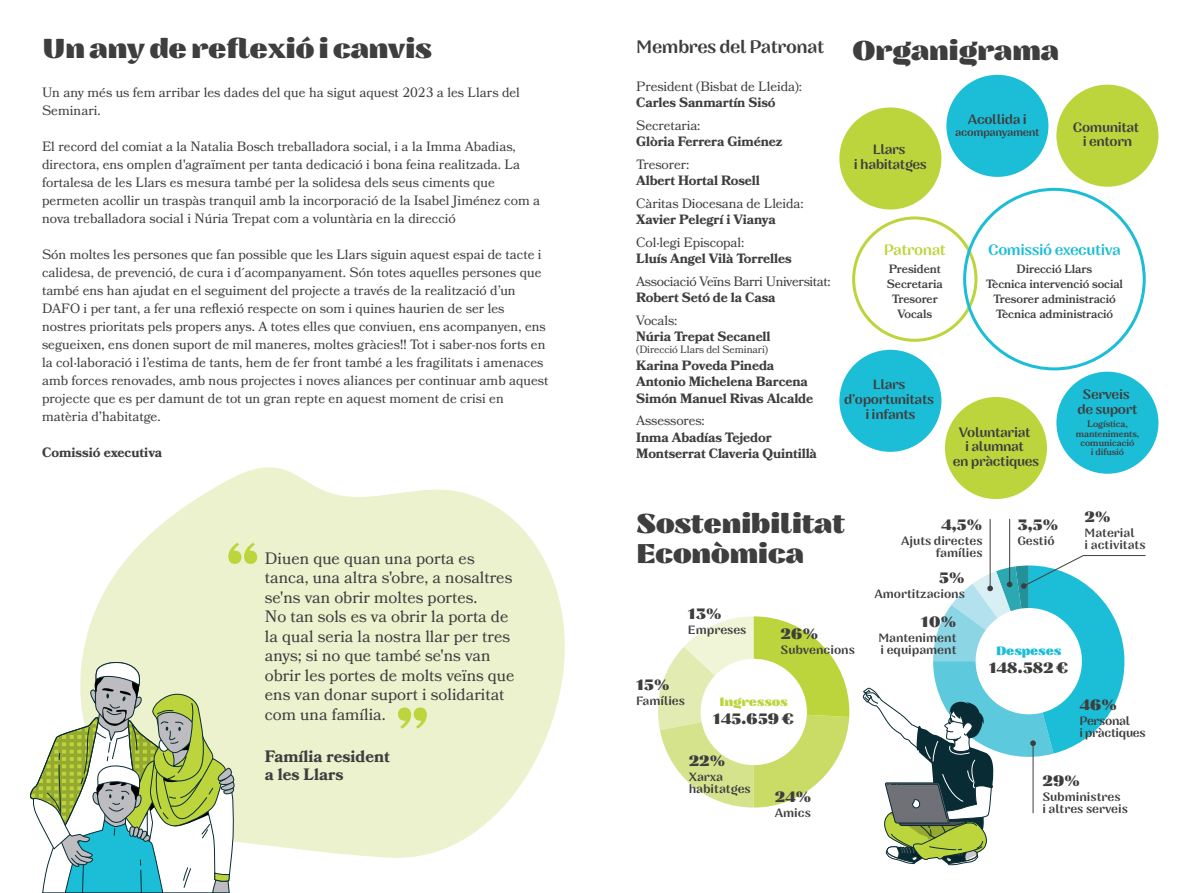
<style>
.page{position:relative;width:1188px;height:893px;background:#fff}
.page>*{position:absolute;margin:0;border:0;box-sizing:border-box;transform-origin:0 0}
.t1{font:800 27px/30px "Nazare";letter-spacing:-.025em;color:#3e3e3f}
.t2{font:500 18px "Nazare";letter-spacing:-.025em;color:#3e3e3f}
.t3{font:16.5px/19.5px "Bookmania";color:#3e3e3f}
.t4{font:700 16.5px/18px "Bookmania";color:#3e3e3f}
.t5{font:800 15px "Nazare";letter-spacing:-.025em;color:#3e3e3f}
.t6{font:500 15px "Nazare";letter-spacing:-.025em;color:#1cbed7}
.t7{font:500 15px "Nazare";letter-spacing:-.025em;color:#bdd53c}
.t8{font:13.5px/18px "Bookmania";color:#3e3e3f}
.t9{font:700 13.5px/16.5px "Bookmania";letter-spacing:-.01em;color:#3e3e3f}
.t10{font:500 13.5px/14.9px "Nazare";letter-spacing:-.025em;color:#3e3e3f;text-align:center}
.t11{font:13.5px "Bookmania";letter-spacing:-.025em;color:#3e3e3f}
.t12{font:500 12px/12px "Nazare";color:#3e3e3f}
.t13{font:600 12px/15px "Bookmania";letter-spacing:-.01em;color:#3e3e3f;text-align:center}
.t14{font:500 12px/12px "Nazare";letter-spacing:-.025em;color:#3e3e3f}
.t15{font:800 12px "Nazare";letter-spacing:-.025em;color:#bdd53c}
.t16{font:800 12px "Nazare";letter-spacing:-.025em;color:#1cbed7}
.t17{font:500 10.8px "Nazare";letter-spacing:-.025em;color:#3e3e3f}
.t18{font:10.5px "Bookmania";letter-spacing:-.01em;color:#3e3e3f}
.t19{font:600 9.45px/9.4px "Bookmania";letter-spacing:-.01em;color:#3e3e3f;text-align:center}
</style>
<div class="page">
<svg style="left:658px;top:616px;width:191px;height:191px"></svg>
<div style="left:701px;top:659px;width:106px;height:106px;background:#fff;border-radius:50%"></div>
<svg style="left:852px;top:188px;width:294px;height:182px"></svg>
<div style="left:839px;top:107px;width:102px;height:103px;background:#bdd53c;border-radius:50%"></div>
<div style="left:946px;top:75px;width:102px;height:102px;background:#1cbed7;border-radius:50%"></div>
<div style="left:839px;top:350px;width:102px;height:102px;background:#1cbed7;border-radius:50%"></div>
<div style="left:945px;top:397px;width:102px;height:102px;background:#bdd53c;border-radius:50%"></div>
<div style="left:1056px;top:372px;width:102px;height:102px;background:#1cbed7;border-radius:50%"></div>
<hr style="left:990px;top:519px;width:1px;height:70px;background:#3e3e3f">
<hr style="left:1009px;top:519px;width:1px;height:66px;background:#3e3e3f">
<div style="left:1056px;top:85px;width:102px;height:102px;background:#bdd53c;border-radius:50%"></div>
<svg style="left:82px;top:467px;width:483px;height:391px;fill:#ebf2cd"></svg>
<svg style="left:30px;top:661px;width:205px;height:232px"></svg>
<svg style="left:228px;top:543px;width:29px;height:21px"></svg>
<svg style="left:862px;top:555px;width:284px;height:311px"></svg>
<svg style="left:398px;top:707px;width:29px;height:22px"></svg>
<h1 class="t1" style="left:42px;top:33px;width:392px">Un any de reflexió i canvis</h1>
<p class="t8" style="left:42px;top:84px;width:479px">Un any més us fem arribar les dades del que ha sigut aquest 2023 a les Llars del<br>Seminari.</p>
<p class="t8" style="left:42px;top:138px;width:500px">El record del comiat a la Natalia Bosch treballadora social, i a la Imma Abadias, directora, ens omplen d'agraïment per tanta dedicació i bona feina realitzada. La fortalesa de les Llars es mesura també per la solidesa dels seus ciments que permeten acollir un traspàs tranquil amb la incorporació de la Isabel Jiménez com a nova treballadora social i Núria Trepat com a voluntària en la direcció</p>
<p class="t8" style="left:42px;top:246px;width:508px">Són moltes les persones que fan possible que les Llars siguin aquest espai de tacte i calidesa, de prevenció, de cura i d´acompanyament. Són totes aquelles persones que també ens han ajudat en el seguiment del projecte a través de la realització d’un DAFO i per tant, a fer una reflexió respecte on som i quines haurien de ser les nostres prioritats pels propers anys. A totes elles que conviuen, ens acompanyen, ens segueixen, ens donen suport de mil maneres, moltes gràcies!! Tot i saber-nos forts en la col·laboració i l’estima de tants, hem de fer front també a les fragilitats i amenaces amb forces renovades, amb nous projectes i noves aliances per continuar amb aquest projecte que es per damunt de tot un gran repte en aquest moment de crisi en matèria d’habitatge.</p>
<p class="t9" style="left:42px;top:444px;width:122px">Comissió executiva</p>
<p class="t3" style="left:265px;top:548px;width:251px">Diuen que quan una porta es tanca, una altra s'obre, a nosaltres se'ns van obrir moltes portes.<br>No tan sols es va obrir la porta de la qual seria la nostra llar per tres anys; si no que també se'ns van obrir les portes de molts veïns que ens van donar suport i solidaritat com una família.</p>
<p class="t4" style="left:265px;top:747px;width:127px">Família resident a les Llars</p>
<h2 class="t2" style="left:636px;top:36px;width:189px">Membres del Patronat</h2>
<p class="t8" style="left:636px;top:77px;width:167px">President (Bisbat de Lleida):</p>
<p class="t9" style="left:636px;top:94px;width:141px">Carles Sanmartín Sisó</p>
<p class="t8" style="left:636px;top:116px;width:66px">Secretaria:</p>
<p class="t9" style="left:636px;top:133px;width:148px">Glòria Ferrera Giménez</p>
<p class="t8" style="left:636px;top:155px;width:55px">Tresorer:</p>
<p class="t9" style="left:636px;top:172px;width:125px">Albert Hortal Rosell</p>
<p class="t8" style="left:636px;top:194px;width:169px">Càritas Diocesana de Lleida:</p>
<p class="t9" style="left:636px;top:211px;width:141px">Xavier Pelegrí i Vianya</p>
<p class="t8" style="left:636px;top:233px;width:110px">Col·legi Episcopal:</p>
<p class="t9" style="left:636px;top:250px;width:157px">Lluís Angel Vilà Torrelles</p>
<p class="t11" style="left:636px;top:273px;width:196px">Associació Veïns Barri Universitat:</p>
<p class="t9" style="left:636px;top:289px;width:141px">Robert Setó de la Casa</p>
<p class="t8" style="left:636px;top:311px;width:43px">Vocals:</p>
<p class="t9" style="left:636px;top:328px;width:136px">Núria Trepat Secanell</p>
<p class="t18" style="left:636px;top:343px;width:133px">(Direcció Llars del Seminari)</p>
<p class="t9" style="left:636px;top:357px;width:179px">Karina Poveda Pineda<br>Antonio Michelena Barcena<br>Simón Manuel Rivas Alcalde</p>
<p class="t8" style="left:636px;top:412px;width:70px">Assessores:</p>
<p class="t9" style="left:636px;top:429px;width:182px">Inma Abadías Tejedor<br>Montserrat Claveria Quintillà</p>
<h1 class="t1" style="left:852px;top:36px;width:209px">Organigrama</h1>
<p class="t10" style="left:854px;top:143px;width:75px">Llars<br>i habitatges</p>
<p class="t10" style="left:968px;top:112px;width:61px">Acollida i</p>
<p class="t17" style="left:955px;top:125px;width:86px">acompanyament</p>
<p class="t10" style="left:1073px;top:120px;width:68px">Comunitat i entorn</p>
<p class="t7" style="left:884px;top:240px;width:64px">Patronat</p>
<p class="t13" style="left:887px;top:261px;width:57px">President<br>Secretaria<br>Tresorer<br>Vocals</p>
<p class="t6" style="left:988px;top:240px;width:134px">Comissió executiva</p>
<p class="t13" style="left:986px;top:261px;width:139px">Direcció Llars<br>Tècnica intervenció social<br>Tresorer administració<br>Tècnica administració</p>
<p class="t10" style="left:844px;top:378px;width:91px">Llars d’oportunitats i infants</p>
<p class="t10" style="left:953px;top:425px;width:88px">Voluntariat<br>i alumnat<br>en pràctiques</p>
<p class="t10" style="left:1077px;top:387px;width:62px">Serveis de suport</p>
<p class="t19" style="left:1076px;top:419px;width:65px">Logística, manteniments, comunicació<br>i difusió</p>
<h1 class="t1" style="left:636px;top:508px;width:211px">Sostenibilitat<br>Econòmica</h1>
<p class="t5" style="left:688px;top:603px;width:36px">13%</p>
<p class="t12" style="left:688px;top:624px;width:60px">Empreses</p>
<p class="t5" style="left:781px;top:624px;width:39px">26%</p>
<p class="t12" style="left:781px;top:644px;width:76px">Subvencions</p>
<p class="t5" style="left:636px;top:675px;width:35px">15%</p>
<p class="t12" style="left:636px;top:695px;width:50px">Famílies</p>
<p class="t15" style="left:720px;top:694px;width:70px">Ingressos</p>
<p class="t5" style="left:713px;top:709px;width:83px">145.659 €</p>
<p class="t5" style="left:689px;top:751px;width:38px">22%</p>
<p class="t12" style="left:689px;top:772px;width:63px">Xarxa habitatges</p>
<p class="t5" style="left:775px;top:787px;width:38px">24%</p>
<p class="t12" style="left:775px;top:808px;width:38px">Amics</p>
<p class="t5" style="left:941px;top:515px;width:43px">4,5%</p>
<p class="t12" style="left:901px;top:536px;width:83px;text-align:right">Ajuts directes famílies</p>
<p class="t5" style="left:939px;top:568px;width:27px">5%</p>
<p class="t12" style="left:874px;top:588px;width:92px">Amortitzacions</p>
<p class="t5" style="left:921px;top:612px;width:37px">10%</p>
<p class="t12" style="left:878px;top:632px;width:80px">Manteniment i equipament</p>
<p class="t5" style="left:1017px;top:515px;width:43px">3,5%</p>
<p class="t12" style="left:1017px;top:536px;width:39px">Gestió</p>
<p class="t16" style="left:996px;top:643px;width:67px">Despeses</p>
<p class="t5" style="left:989px;top:658px;width:82px">148.582 €</p>
<p class="t5" style="left:1085px;top:507px;width:28px">2%</p>
<p class="t12" style="left:1085px;top:527px;width:62px">Material<br>i activitats</p>
<p class="t5" style="left:1079px;top:695px;width:39px">46%</p>
<p class="t14" style="left:1079px;top:715px;width:68px">Personal<br>i pràctiques</p>
<p class="t5" style="left:1042px;top:770px;width:39px">29%</p>
<p class="t12" style="left:1042px;top:791px;width:87px">Subministres<br>i altres serveis</p>
</div>
